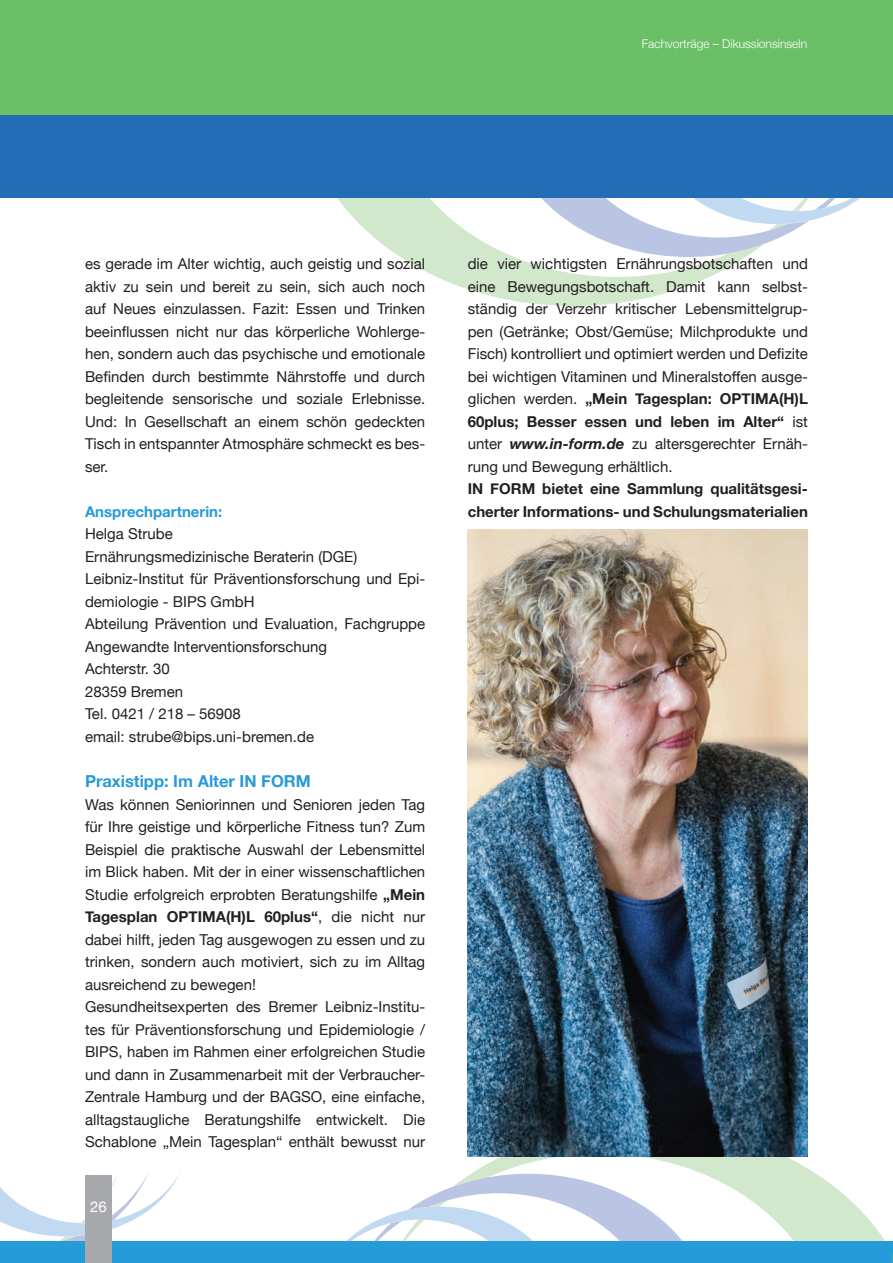
<style>
.page{position:relative;width:893px;height:1263px;background:#fff}
.page>*{position:absolute;margin:0;border:0;box-sizing:border-box;transform-origin:0 0}
.t1{font:700 16.5px "Helvetica Neue";color:#259bd7}
.t2{font:15px/22.5px "Helvetica Neue";color:#231f20;text-align:justify}
.t3{font:700 15px/22.5px "Helvetica Neue";color:#231f20}
.t4{font:700 15px "Helvetica Neue";color:#259bd7}
.t5{font:15px "Helvetica Neue";color:#fff}
.t6{font:300 12px "Helvetica Neue";color:#fff}
.s1{font-weight:700}
.s2{font-weight:700;font-style:italic}
</style>
<div class="page">
<svg style="left:337px;top:198px;width:408px;height:108px"></svg>
<svg style="left:515px;top:198px;width:345px;height:59px"></svg>
<div style="left:0;top:83px;width:893px;height:115px;background:#226db6"></div>
<svg style="left:467px;top:1125px;width:418px;height:116px"></svg>
<svg style="left:892px;top:1241px;width:1px;height:22px"></svg>
<svg style="left:346px;top:1174px;width:351px;height:67px"></svg>
<div style="left:0;top:0;width:893px;height:115px;background:#6bc067"></div>
<svg style="left:0;top:1173px;width:180px;height:68px"></svg>
<div style="left:0;top:1241px;width:892px;height:22px;background:#259bd7"></div>
<div style="left:85px;top:1174px;width:26px;height:89px;background:#a8a9ad"></div>
<img style="left:468px;top:529px;width:340px;height:628px">
<p class="t6" style="left:642px;top:34px;width:167px">Fachvorträge – Dikussionsinseln</p>
<p class="t2" style="left:85px;top:254px;width:342px">es gerade im Alter wichtig, auch geistig und sozial aktiv zu sein und bereit zu sein, sich auch noch auf Neues einzulassen. Fazit: Essen und Trinken beeinflussen nicht nur das körperliche Wohlerge&shy;hen, sondern auch das psychische und emotionale Befinden durch bestimmte Nährstoffe und durch begleitende sensorische und soziale Erlebnisse.<br>Und: In Gesellschaft an einem schön gedeckten Tisch in entspannter Atmosphäre schmeckt es bes&shy;ser.</p>
<p class="t4" style="left:85px;top:500px;width:139px">Ansprechpartnerin:</p>
<p class="t2" style="left:85px;top:524px;width:342px;text-align:left">Helga Strube<br>Ernährungsmedizinische Beraterin (DGE)<br>Leibniz-Institut für Präventionsforschung und Epi&shy;demiologie - BIPS GmbH<br>Abteilung Prävention und Evaluation, Fachgruppe<br>Angewandte Interventionsforschung<br>Achterstr. 30<br>28359 Bremen<br>Tel. 0421 / 218 – 56908<br>email: strube@bips.uni-bremen.de</p>
<p class="t1" style="left:85px;top:768px;width:227px">Praxistipp: Im Alter IN FORM</p>
<p class="t2" style="left:85px;top:794px;width:342px;text-align:left">Was können Seniorinnen und Senioren jeden Tag für Ihre geistige und körperliche Fitness tun? Zum Beispiel die praktische Auswahl der Lebensmittel im Blick haben. Mit der in einer wissenschaftlichen Studie erfolgreich erprobten Beratungshilfe <span class="s1">„Mein Tagesplan OPTIMA(H)L 60plus“</span>, die nicht nur dabei hilft, jeden Tag ausgewogen zu essen und zu trinken, sondern auch motiviert, sich zu im Alltag ausreichend zu bewegen!<br>Gesundheitsexperten des Bremer Leibniz-Institu&shy;tes für Präventionsforschung und Epidemiologie / BIPS, haben im Rahmen einer erfolgreichen Studie und dann in Zusammenarbeit mit der Verbraucher-Zentrale Hamburg und der BAGSO, eine einfache, alltagstaugliche Beratungshilfe entwickelt. Die Schablone „Mein Tagesplan“ enthält bewusst nur</p>
<p class="t5" style="left:90px;top:1196px;width:18px">26</p>
<p class="t2" style="left:468px;top:254px;width:342px">die vier wichtigsten Ernährungsbotschaften und eine Bewegungsbotschaft. Damit kann selbst&shy;ständig der Verzehr kritischer Lebensmittelgrup&shy;pen (Getränke; Obst/Gemüse; Milchprodukte und Fisch) kontrolliert und optimiert werden und Defizite bei wichtigen Vitaminen und Mineralstoffen ausge&shy;glichen werden. <span class="s1">„Mein Tagesplan: OPTIMA(H)L 60plus; Besser essen und leben im Alter“</span> ist unter <span class="s2">www.in-form.de</span> zu altersgerechter Ernäh&shy;rung und Bewegung erhältlich.</p>
<p class="t3" style="left:468px;top:478px;width:342px">IN FORM bietet eine Sammlung qualitätsgesi&shy;cherter Informations- und Schulungsmaterialien</p>
</div>
